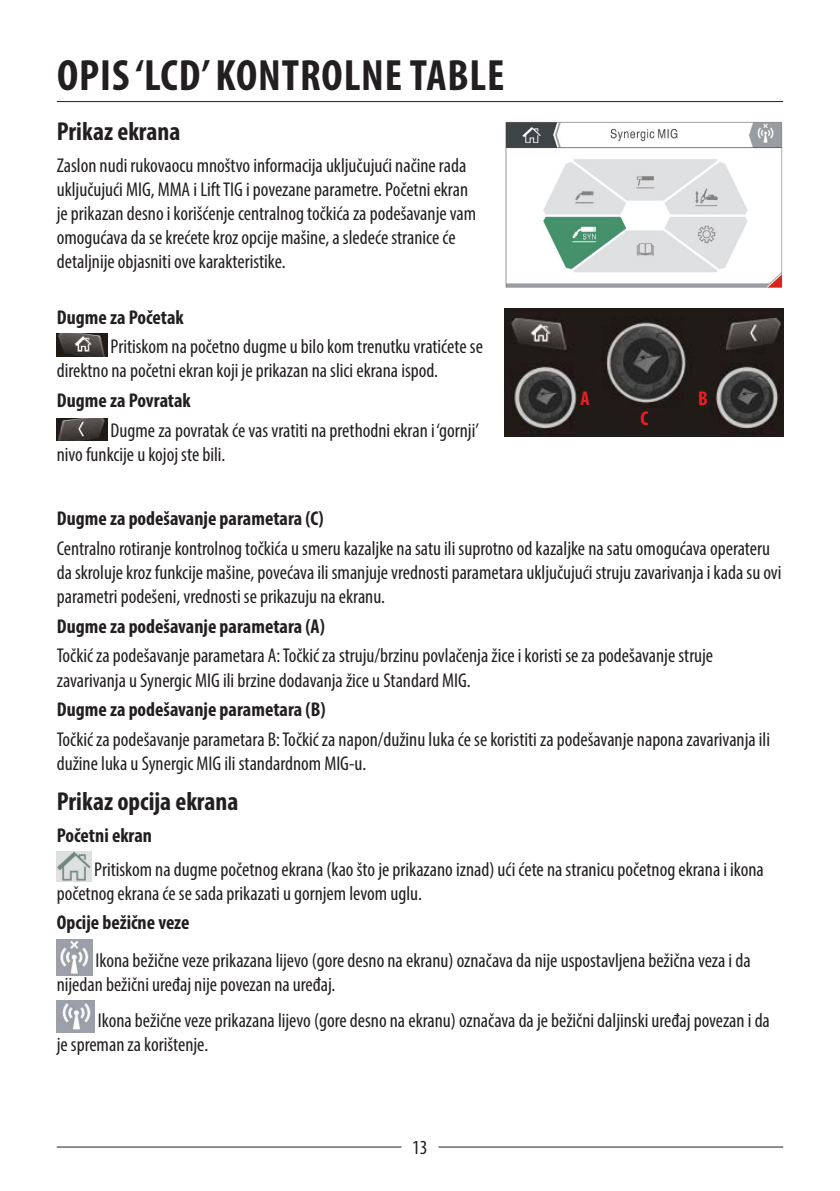
<style>
.page{position:relative;width:840px;height:1191px;background:#fff}
.page>*{position:absolute;margin:0;border:0;box-sizing:border-box;transform-origin:0 0}
.Page_Header{font:700 condensed 44px "Myriad Pro";letter-spacing:.02em;color:#231f20}
.Sub_Header{font:700 condensed 26px "Myriad Pro";color:#231f20}
.Body{font:condensed 20px/24px "Myriad Pro";color:#231f20}
.Body-2{font:700 condensed 20px "Myriad Pro";color:#231f20}
.Body-3{font:700 condensed 20px "Myriad Pro";color:#ee1d23}
</style>
<div class="page">
<hr style="left:57px;top:1146px;width:344px;height:1px;background:#231f20">
<hr style="left:438px;top:1146px;width:344px;height:1px;background:#231f20">
<hr style="left:57px;top:101px;width:725px;height:1px;background:#231f20">
<img style="left:57px;top:333px;width:50px;height:23px">
<img style="left:57px;top:418px;width:50px;height:23px">
<img style="left:505px;top:121px;width:277px;height:167px">
<img style="left:504px;top:308px;width:278px;height:129px">
<img style="left:57px;top:851px;width:34px;height:30px">
<img style="left:57px;top:939px;width:35px;height:36px">
<img style="left:57px;top:1000px;width:38px;height:32px">
<p class="Page_Header" style="left:57px;top:48px;width:448px">OPIS ‘LCD’ KONTROLNE TABLE</p>
<p class="Sub_Header" style="left:57px;top:115px;width:125px">Prikaz ekrana</p>
<p class="Body" style="left:57px;top:153px;width:421px">Zaslon nudi rukovaocu mnoštvo informacija uključujući načine rada uključujući MIG, MMA i Lift TIG i povezane parametre. Početni ekran je prikazan desno i korišćenje centralnog točkića za podešavanje vam omogućava da se krećete kroz opcije mašine, a sledeće stranice će detaljnije objasniti ove karakteristike.</p>
<p class="Body-2" style="left:57px;top:304px;width:128px">Dugme za Početak</p>
<p class="Body" style="left:57px;top:334px;width:427px;text-indent:54px">Pritiskom na početno dugme u bilo kom trenutku vratićete se direktno na početni ekran koji je prikazan na slici ekrana ispod.</p>
<p class="Body-2" style="left:57px;top:388px;width:135px">Dugme za Povratak</p>
<p class="Body" style="left:57px;top:418px;width:423px;text-indent:54px">Dugme za povratak će vas vratiti na prethodni ekran i ‘gornji’ nivo funkcije u kojoj ste bili.</p>
<p class="Body-3" style="left:580px;top:386px;width:11px">A</p>
<p class="Body-3" style="left:697px;top:386px;width:11px">B</p>
<p class="Body-3" style="left:640px;top:406px;width:9px">C</p>
<p class="Body-2" style="left:57px;top:506px;width:268px">Dugme za podešavanje parametara (C)</p>
<p class="Body" style="left:57px;top:536px;width:726px">Centralno rotiranje kontrolnog točkića u smeru kazaljke na satu ili suprotno od kazaljke na satu omogućava operateru da skroluje kroz funkcije mašine, povećava ili smanjuje vrednosti parametara uključujući struju zavarivanja i kada su ovi parametri podešeni, vrednosti se prikazuju na ekranu.</p>
<p class="Body-2" style="left:57px;top:613px;width:269px">Dugme za podešavanje parametara (A)</p>
<p class="Body" style="left:57px;top:643px;width:657px">Točkić za podešavanje parametara A: Točkić za struju/brzinu povlačenja žice i koristi se za podešavanje struje zavarivanja u Synergic MIG ili brzine dodavanja žice u Standard MIG.</p>
<p class="Body-2" style="left:57px;top:697px;width:270px">Dugme za podešavanje parametara (B)</p>
<p class="Body" style="left:57px;top:727px;width:714px">Točkić za podešavanje parametara B: Točkić za napon/dužinu luka će se koristiti za podešavanje napona zavarivanja ili dužine luka u Synergic MIG ili standardnom MIG-u.</p>
<p class="Sub_Header" style="left:57px;top:784px;width:183px">Prikaz opcija ekrana</p>
<p class="Body-2" style="left:57px;top:823px;width:97px">Početni ekran</p>
<p class="Body" style="left:57px;top:857px;width:708px;text-indent:37px">Pritiskom na dugme početnog ekrana (kao što je prikazano iznad) ući ćete na stranicu početnog ekrana i ikona početnog ekrana će se sada prikazati u gornjem levom uglu.</p>
<p class="Body-2" style="left:57px;top:910px;width:134px">Opcije bežične veze</p>
<p class="Body" style="left:57px;top:948px;width:695px;text-indent:39px">Ikona bežične veze prikazana lijevo (gore desno na ekranu) označava da nije uspostavljena bežična veza i da nijedan bežični uređaj nije povezan na uređaj.</p>
<p class="Body" style="left:57px;top:1008px;width:714px;text-indent:41px">Ikona bežične veze prikazana lijevo (gore desno na ekranu) označava da je bežični daljinski uređaj povezan i da je spreman za korištenje.</p>
<p class="Body" style="left:412px;top:1134px;width:17px">13</p>
</div>
